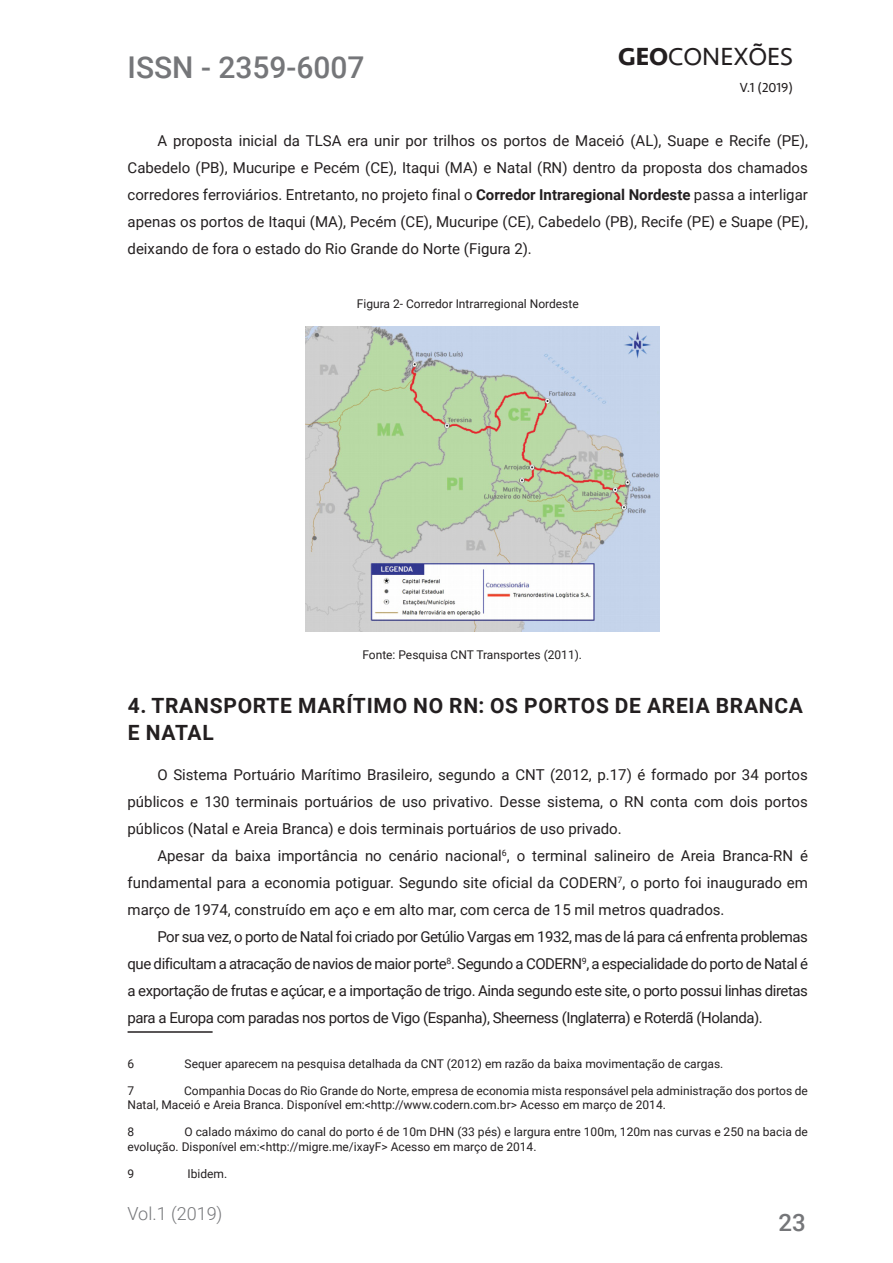
<style>
.page{position:relative;width:893px;height:1263px;background:#fff}
.page>*{position:absolute;margin:0;border:0;box-sizing:border-box;transform-origin:0 0}
.t1{font:500 30px "Roboto";color:#757679}
.t2{font:25.5px "Seravek";color:#231f20}
.t3{font:500 24px "Roboto";color:#757679}
.SUbtitulo{font:700 21px/27px "Roboto";letter-spacing:.035em;color:#231f20}
.t4{font:300 18px "Roboto";color:#757679}
.t5{font:15px/27px "Roboto";color:#231f20;text-align:justify}
.t6{font:13.5px "Seravek";color:#231f20}
.rodape{font:12px/14.4px "Roboto";color:#231f20}
.legendas{font:12px "Roboto";color:#231f20}
.s1{font-weight:700}
</style>
<div class="page">
<img style="left:305px;top:327px;width:355px;height:305px">
<hr style="left:128px;top:1031px;width:85px;height:2px;background:#231f20">
<h2 class="t2" style="left:618px;top:36px;width:177px"><span class="s1">GEO</span>CONEXÕES</h2>
<p class="t6" style="left:740px;top:77px;width:55px">V.1 (2019)</p>
<p class="t5" style="left:128px;top:126px;width:682px;text-indent:30px">A proposta inicial da TLSA era unir por trilhos os portos de Maceió (AL), Suape e Recife (PE), Cabedelo (PB), Mucuripe e Pecém (CE), Itaqui (MA) e Natal (RN) dentro da proposta dos chamados corredores ferroviários. Entretanto, no projeto final o <span class="s1">Corredor Intraregional Nordeste</span> passa a interligar apenas os portos de Itaqui (MA), Pecém (CE), Mucuripe (CE), Cabedelo (PB), Recife (PE) e Suape (PE), deixando de fora o estado do Rio Grande do Norte (Figura 2).</p>
<h1 class="t1" style="left:128px;top:46px;width:238px">ISSN - 2359-6007</h1>
<p class="legendas" style="left:357px;top:295px;width:223px">Figura 2- Corredor Intrarregional Nordeste</p>
<p class="legendas" style="left:362px;top:646px;width:221px">Fonte: Pesquisa CNT Transportes (2011).</p>
<p class="SUbtitulo" style="left:128px;top:691px;width:677px">4. TRANSPORTE MARÍTIMO NO RN: OS PORTOS DE AREIA BRANCA<br>E NATAL</p>
<p class="t5" style="left:128px;top:761px;width:682px;text-indent:30px">O Sistema Portuário Marítimo Brasileiro, segundo a CNT (2012, p.17) é formado por 34 portos públicos e 130 terminais portuários de uso privativo. Desse sistema, o RN conta com dois portos públicos (Natal e Areia Branca) e dois terminais portuários de uso privado.</p>
<p class="t5" style="left:128px;top:842px;width:682px;text-indent:30px">Apesar da baixa importância no cenário nacional<sup>6</sup>, o terminal salineiro de Areia Branca-RN é fundamental para a economia potiguar. Segundo site oficial da CODERN<sup>7</sup>, o porto foi inaugurado em março de 1974, construído em aço e em alto mar, com cerca de 15 mil metros quadrados.</p>
<p class="t5" style="left:128px;top:923px;width:682px;text-indent:30px">Por sua vez, o porto de Natal foi criado por Getúlio Vargas em 1932, mas de lá para cá enfrenta problemas que dificultam a atracação de navios de maior porte<sup>8</sup>. Segundo a CODERN<sup>9</sup>, a especialidade do porto de Natal é a exportação de frutas e açúcar, e a importação de trigo. Ainda segundo este site, o porto possui linhas diretas para a Europa com paradas nos portos de Vigo (Espanha), Sheerness (Inglaterra) e Roterdã (Holanda).</p>
<p class="rodape" style="left:128px;top:1056px;width:8px">6</p>
<p class="rodape" style="left:185px;top:1056px;width:540px">Sequer aparecem na pesquisa detalhada da CNT (2012) em razão da baixa movimentação de cargas.</p>
<p class="rodape" style="left:128px;top:1083px;width:8px">7</p>
<p class="rodape" style="left:128px;top:1083px;width:682px;text-indent:57px">Companhia Docas do Rio Grande do Norte, empresa de economia mista responsável pela administração dos portos de<br>Natal, Maceió e Areia Branca. Disponível em:&lt;http://www.codern.com.br&gt; Acesso em março de 2014.</p>
<p class="rodape" style="left:128px;top:1124px;width:8px">8</p>
<p class="rodape" style="left:128px;top:1124px;width:682px;text-indent:57px">O calado máximo do canal do porto é de 10m DHN (33 pés) e largura entre 100m, 120m nas curvas e 250 na bacia de evolução. Disponível em:&lt;http://migre.me/ixayF&gt; Acesso em março de 2014.</p>
<p class="rodape" style="left:128px;top:1166px;width:8px">9</p>
<p class="rodape" style="left:188px;top:1166px;width:41px">Ibidem.</p>
<p class="t4" style="left:128px;top:1201px;width:96px">Vol.1 (2019)</p>
<h3 class="t3" style="left:778px;top:1206px;width:29px">23</h3>
</div>
